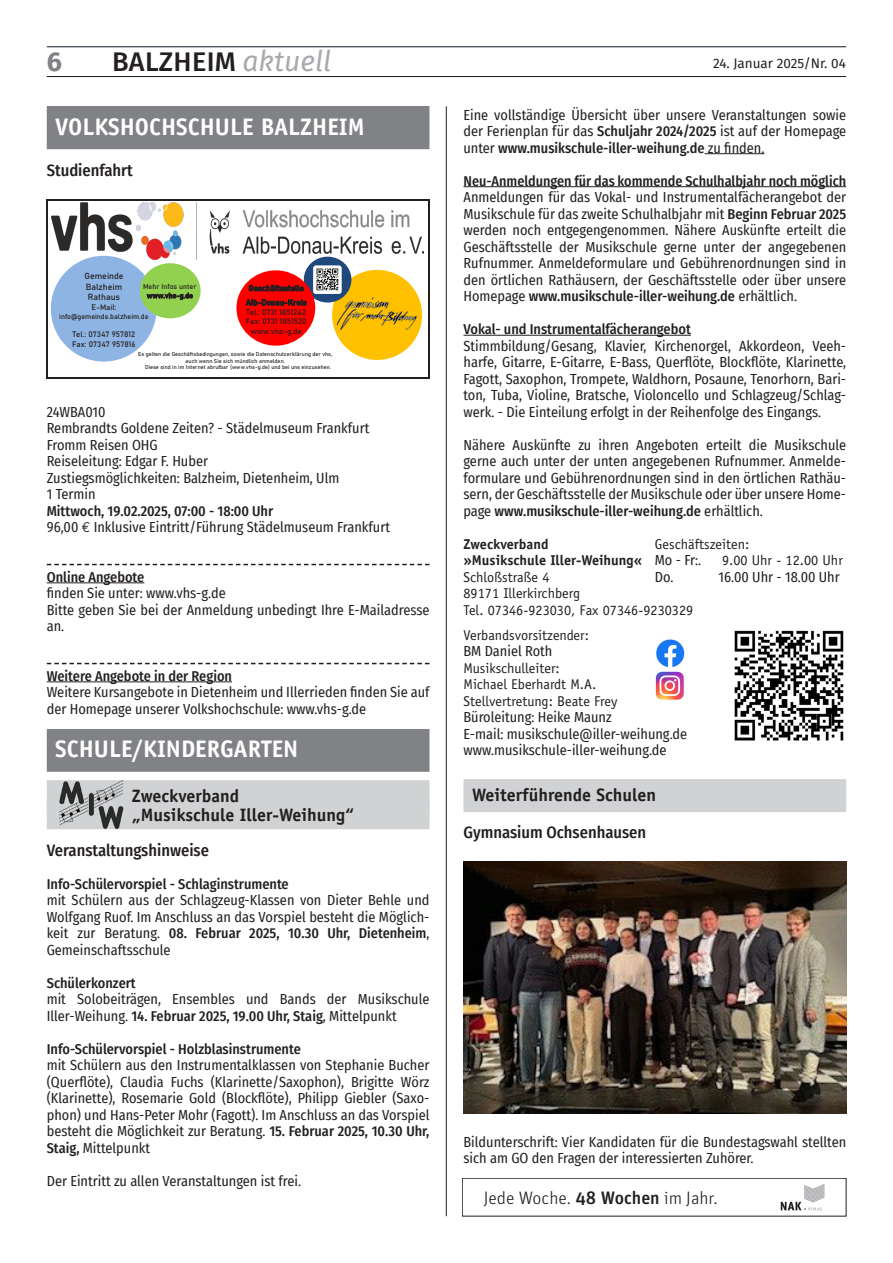
<style>
.page{position:relative;width:893px;height:1263px;background:#fff}
.page>*{position:absolute;margin:0;border:0;box-sizing:border-box;transform-origin:0 0}
.t1{font:500 27px "Fira Sans";letter-spacing:.01em;color:#231f20}
.t2{font:700 27px "Fira Sans";color:#808285}
.t3{font:700 24px "Officina Sans";color:#fff}
.t4{font:700 18px/19.5px "Officina Sans";color:#231f20}
.t5{font:300 18px "Unit Pro";color:#231f20}
.t6{font:500 16.5px "Fira Sans Condensed";color:#231f20}
.t7{font:14.25px/16.5px "Fira Sans Condensed";color:#231f20}
.t8{font:500 14.25px "Fira Sans Condensed";color:#231f20}
.t9{font:14.25px/16.5px "Officina Sans";color:#231f20}
.t10{font:700 14.25px/16.5px "Officina Sans";color:#231f20}
.t11{font:13.5px "Fira Sans";color:#231f20}
.t12{font:300 8.7px/10.5px "Bahnschrift";color:#231f20}
.t13{font:300 7.95px/9.6px "Bahnschrift";color:#231f20}
.t14{font:300 7.2px "Bahnschrift";color:#231f20}
.t15{font:300 5.55px "Bahnschrift";color:#231f20}
.s1{font-weight:400;font-style:italic;font-size:28.35px;color:#a8a9ad}
.s2{font-weight:500}
.s3{font-family:"Euro Mono"}
.s4{font-weight:400}
.s5{font-family:"Fira Sans Condensed";font-weight:400}
</style>
<div class="page">
<hr style="left:47px;top:76px;width:799px;height:1px;background:#101a21">
<hr style="left:47px;top:47px;width:799px;height:1px;background:#101a21">
<hr style="left:446px;top:106px;width:1px;height:1110px;background:#231f20">
<hr style="left:705px;top:153px;width:59px;height:1px;background:#231f20">
<hr style="left:463px;top:186px;width:383px;height:1px;background:#231f20">
<hr style="left:463px;top:335px;width:228px;height:1px;background:#231f20">
<img style="left:656px;top:639px;width:29px;height:28px">
<img style="left:734px;top:630px;width:110px;height:111px">
<img style="left:655px;top:671px;width:29px;height:29px">
<div style="left:463px;top:779px;width:383px;height:33px;background:#d1d2d4"></div>
<img style="left:463px;top:862px;width:383px;height:252px">
<svg style="left:47px;top:564px;width:382px;height:1px"></svg>
<hr style="left:47px;top:582px;width:97px;height:1px;background:#231f20">
<svg style="left:47px;top:663px;width:382px;height:1px"></svg>
<hr style="left:47px;top:681px;width:185px;height:1px;background:#231f20">
<div style="left:47px;top:106px;width:382px;height:43px;background:#808285"></div>
<hr style="left:48px;top:199px;width:380px;height:2px;background:#231f20">
<hr style="left:47px;top:201px;width:1px;height:177px;background:#231f20">
<hr style="left:48px;top:378px;width:380px;height:1px;background:#231f20">
<hr style="left:428px;top:201px;width:1px;height:177px;background:#231f20">
<div style="left:51px;top:256px;width:106px;height:106px;background:#8eb4e3;border-radius:50%"></div>
<img style="left:51px;top:202px;width:372px;height:57px">
<div style="left:332px;top:270px;width:90px;height:90px;background:#ffc000;border-radius:50%"></div>
<img style="left:337px;top:297px;width:80px;height:32px">
<div style="left:140px;top:263px;width:61px;height:55px;background:#92d050;border-radius:50%"></div>
<img style="left:139px;top:282px;width:62px;height:53px">
<svg style="left:147px;top:293px;width:46px;height:7px"></svg>
<div style="left:304px;top:257px;width:47px;height:46px;background:#1f497d;border-radius:50%"></div>
<img style="left:313px;top:266px;width:28px;height:28px">
<div style="left:236px;top:270px;width:79px;height:76px;background:#f00;border-radius:50%"></div>
<img style="left:236px;top:278px;width:81px;height:58px">
<svg style="left:249px;top:285px;width:55px;height:8px"></svg>
<svg style="left:246px;top:299px;width:61px;height:8px"></svg>
<div style="left:47px;top:729px;width:382px;height:43px;background:#808285"></div>
<div style="left:47px;top:781px;width:382px;height:32px;background:#d1d2d4"></div>
<div style="left:47px;top:799px;width:382px;height:30px;background:#d1d2d4"></div>
<img style="left:60px;top:781px;width:63px;height:49px">
<svg style="left:781px;top:1184px;width:44px;height:26px"></svg>
<div style="left:462px;top:1178px;width:384px;height:38px;border:1px solid #231f20"></div>
<h1 class="t2" style="left:47px;top:39px;width:17px">6</h1>
<h1 class="t1" style="left:112px;top:40px;width:221px">BALZHEIM <span class="s1">aktuell</span></h1>
<p class="t11" style="left:713px;top:53px;width:134px">24. Januar 2025/Nr. 04</p>
<p class="t7" style="left:463px;top:106px;width:384px;text-align:justify">Eine vollständige Übersicht über unsere Veranstaltungen sowie der Ferienplan für das <span class="s2">Schuljahr 2024/2025</span> ist auf der H omepage unter <span class="s2">www.musikschule-iller-weihung.de</span> zu finden.</p>
<p class="t8" style="left:463px;top:169px;width:384px">Neu-Anmeldungen für das kommende Schulhalbjahr noch möglich</p>
<p class="t7" style="left:463px;top:189px;width:384px;text-align:justify">Anmeldungen für das Vokal- und I nstrumentalfächerangebot der Musikschule für das zweite Schulhalbjahr mit <span class="s2">Beginn Februar 2025 </span>werden noch entgegengenommen. Nähere Auskünfte erteilt die Geschäftsstelle der Musikschule gerne unter der angegebenen Rufnummer. Anmeldeformulare und Gebührenordnungen sind in den örtlichen Rathäusern, der Geschäftsstelle oder über unsere H omepage <span class="s2">www.musikschule-iller-weihung.de</span> erhältlich.</p>
<p class="t8" style="left:463px;top:318px;width:229px">Vokal- und Instrumentalfächerangebot</p>
<p class="t7" style="left:463px;top:337px;width:384px;text-align:justify">Stimmbildung/Gesang, Klavier, Kirchenorgel, Akkordeon, Veeh&shy;harfe, Gitarre, E-Gitarre, E-Bass, Querflöte, Blockflöte, Klarinette, Fagott, Saxophon, Trompete, Waldhorn, Posaune, Tenorhorn, Bari&shy;ton, Tuba, Violine, Bratsche, Violoncello und Schlagzeug/Schlag&shy;werk. - Die Einteilung erfolgt in der Reihenfolge des Eingangs.</p>
<p class="t7" style="left:463px;top:436px;width:384px;text-align:justify">Nähere Auskünfte zu ihren Angeboten erteilt die Musikschule gerne auch unter der unten angegebenen Rufnummer. Anmelde&shy;formulare und Gebührenordnungen sind in den örtlichen Rathäu&shy;sern, der Geschäftsstelle der Musikschule oder über unsere H ome&shy;page <span class="s2">www.musikschule-iller-weihung.de</span> erhältlich.</p>
<p class="t10" style="left:463px;top:535px;width:87px">Zweckverband</p>
<h2 class="t3" style="left:55px;top:112px;width:311px">VOLKSHOCHSCHULE BALZHEIM</h2>
<p class="t6" style="left:47px;top:157px;width:87px">Studienfahrt</p>
<p class="t12" style="left:84px;top:270px;width:41px">Gemeinde<br>Balzheim<br>Rathaus</p>
<p class="t13" style="left:91px;top:302px;width:27px">E-Mail:</p>
<p class="t14" style="left:59px;top:311px;width:91px">info@gemeinde.balzheim.de</p>
<p class="t13" style="left:72px;top:329px;width:65px">Tel.: 07347 957812<br>Fax: 07347 957816</p>
<p class="t14" style="left:143px;top:281px;width:55px">Mehr Infos unter</p>
<p class="t13" style="left:246px;top:297px;width:62px;text-align:center">Alb-Donau-Kreis<br>Tel.: 0731 1851242<br>Fax: 0731 1851520 www.vhs-g.de</p>
<p class="t15" style="left:138px;top:350px;width:196px">Es gelten die Geschäftsbedingungen, sowie die Datenschutzerklärung der vhs,</p>
<p class="t15" style="left:186px;top:356px;width:101px">auch wenn Sie sich mündlich anmelden.</p>
<p class="t15" style="left:145px;top:363px;width:188px">Diese sind in im Internet abrufbar (www.vhs-g.de) und bei uns einzusehen.</p>
<p class="t7" style="left:47px;top:403px;width:324px">24WBA010<br>Rembrandts Goldene Zeiten? - Städelmuseum Frankfurt<br>Fromm Reisen OHG<br>Reiseleitung: Edgar F. H uber<br>Zustiegsmöglichkeiten: Balzheim, Dietenheim, Ulm<br>1 Termin</p>
<p class="t7" style="left:47px;top:502px;width:345px"><span class="s2">Mittwoch, 19.02.2025, 07:00 - 18:00 Uhr<br></span>96,00 <span class="s3">€</span> Inklusive Eintritt/Führung Städelmuseum Frankfurt</p>
<p class="t8" style="left:47px;top:565px;width:99px">Online Angebote</p>
<p class="t7" style="left:47px;top:585px;width:384px">finden Sie unter: www.vhs-g.de<br>Bitte geben Sie bei der Anmeldung unbedingt I hre E-Mailadresse an.</p>
<p class="t8" style="left:47px;top:664px;width:187px">Weitere Angebote in der Region</p>
<p class="t7" style="left:47px;top:684px;width:384px">Weitere Kursangebote in Dietenheim und I llerrieden finden Sie auf der H omepage unserer Volkshochschule: www.vhs-g.de</p>
<h2 class="t3" style="left:55px;top:734px;width:245px">SCHULE/KINDERGARTEN</h2>
<p class="t4" style="left:132px;top:786px;width:224px">Zweckverband<br>„Musikschule Iller-Weihung“</p>
<p class="t6" style="left:47px;top:837px;width:164px">Veranstaltungshinweise</p>
<p class="t8" style="left:47px;top:872px;width:243px">Info-Schülervorspiel - Schlaginstrumente</p>
<p class="t7" style="left:47px;top:892px;width:384px;text-align:justify">mit Schülern aus der Schlagzeug-Klassen von Dieter Behle und Wolfgang Ruof. I m Anschluss an das Vorspiel besteht die Möglich&shy;keit zur Beratung. <span class="s2">08. Februar 2025, 10.30 Uhr, Dietenheim</span>, Gemeinschaftsschule</p>
<p class="t8" style="left:47px;top:971px;width:91px">Schülerkonzert</p>
<p class="t7" style="left:47px;top:991px;width:384px">mit Solobeiträgen, Ensembles und Bands der Musikschule<br>Iller-Weihung. <span class="s2">14. Februar 2025, 19.00 Uhr, Staig</span>, Mittelpunkt</p>
<p class="t8" style="left:47px;top:1037px;width:256px">Info-Schülervorspiel - Holzblasinstrumente</p>
<p class="t7" style="left:47px;top:1057px;width:384px;text-align:justify">mit Schülern aus den Instrumentalklassen von Stephanie Bucher (Querflöte), Claudia Fuchs (Klarinette/Saxophon), Brigitte Wörz (Klarinette), Rosemarie Gold (Blockflöte), Philipp Giebler (Saxo&shy;phon) und Hans-Peter Mohr (Fagott). I m Anschluss an das Vorspiel besteht die Möglichkeit zur Beratung. <span class="s2">15. Februar 2025, 10.30 Uhr, Staig,</span> Mittelpunkt</p>
<p class="t7" style="left:47px;top:1172px;width:256px">Der Eintritt zu allen Veranstaltungen ist frei.</p>
<p class="t10" style="left:463px;top:535px;width:287px;text-indent:191px"><span class="s4">Geschäftszeiten: </span>»Musikschule Iller-Weihung« <span class="s5">Mo - Fr:.</span></p>
<p class="t9" style="left:722px;top:552px;width:122px">9.00 Uhr - 12.00 Uhr</p>
<p class="t9" style="left:463px;top:569px;width:88px">Schloßstraße 4</p>
<p class="t7" style="left:655px;top:568px;width:20px">Do.</p>
<p class="t7" style="left:719px;top:568px;width:123px">16.00 Uhr - 18.00 Uhr</p>
<p class="t9" style="left:463px;top:585px;width:231px">89171 Illerkirchberg<br>Tel. 07346-923030, Fax 07346-9230329</p>
<p class="t9" style="left:463px;top:627px;width:127px">Verbandsvorsitzender:</p>
<p class="t7" style="left:463px;top:643px;width:90px">BM Daniel Roth</p>
<p class="t9" style="left:463px;top:660px;width:155px">Musikschulleiter:<br>Michael Eberhardt M.A.<br>Stellvertretung: Beate Frey</p>
<p class="t7" style="left:463px;top:709px;width:225px">Büroleitung: Heike Maunz<br>E-mail: musikschule@iller-weihung.de www.musikschule-iller-weihung.de</p>
<p class="t4" style="left:472px;top:785px;width:185px">Weiterführende Schulen</p>
<p class="t6" style="left:463px;top:819px;width:184px">Gymnasium Ochsenhausen</p>
<p class="t7" style="left:463px;top:1133px;width:384px">Bildunterschrift: Vier Kandidaten für die Bundestagswahl stellten sich am GO den Fragen der interessierten Zuhörer.</p>
<p class="t5" style="left:484px;top:1186px;width:236px">Jede Woche. <span class="s2">48 Wochen</span> im Jahr.</p>
</div>
